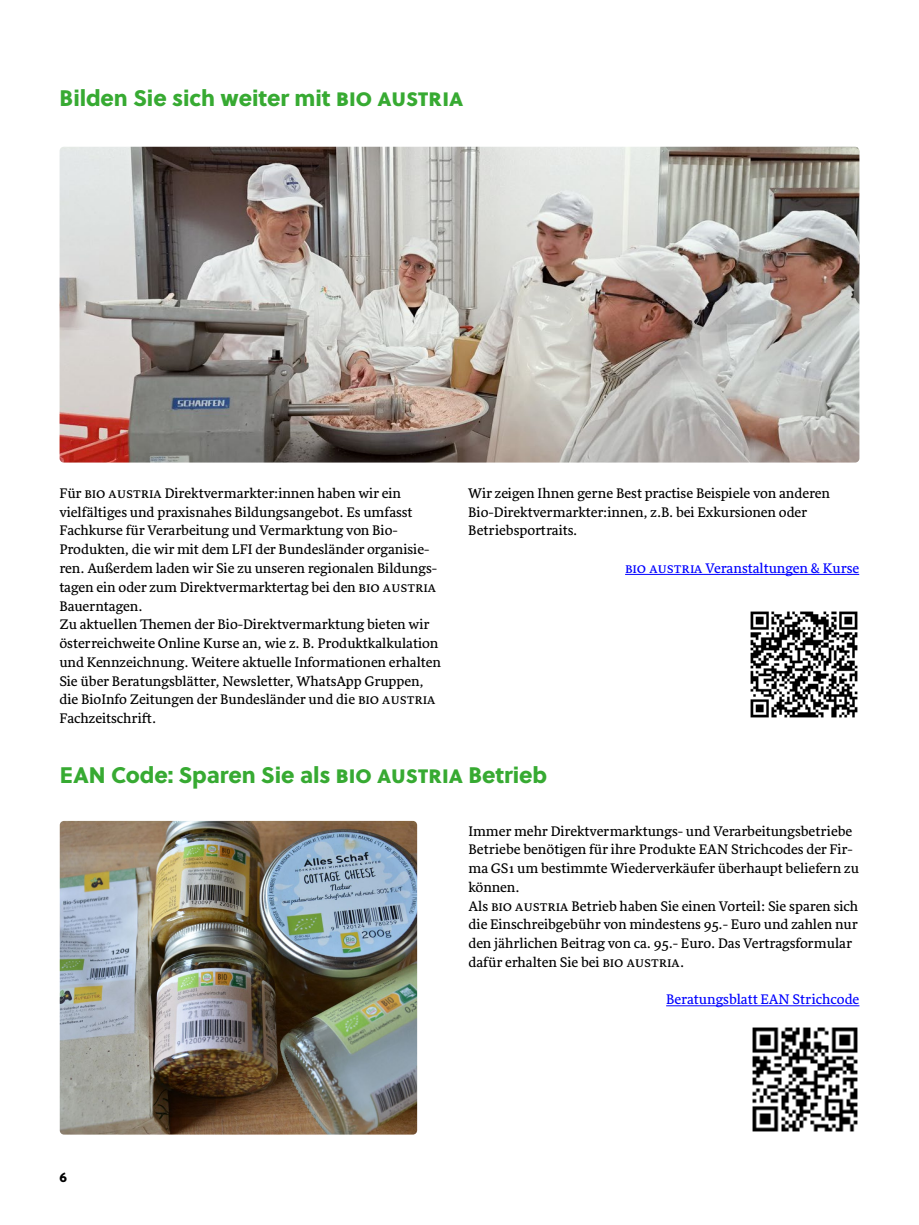
<style>
.page{position:relative;width:919px;height:1225px;background:#fff}
.page>*{position:absolute;margin:0;border:0;box-sizing:border-box;transform-origin:0 0}
.t1{font:22.5px "Soleil Xb";letter-spacing:-.005em;color:#37aa32}
.t2{font:14.25px/18.8px "Sirba";color:#000}
.t3{font:14.25px "Sirba";color:#00f}
.t4{font:13.5px "Soleil Xb";color:#000}
</style>
<div class="page">
<hr style="left:625px;top:574px;width:234px;height:1px;background:#00f">
<img style="left:60px;top:147px;width:799px;height:315px">
<hr style="left:666px;top:1005px;width:193px;height:1px;background:#00f">
<img style="left:752px;top:1027px;width:106px;height:105px">
<img style="left:60px;top:821px;width:357px;height:313px">
<img style="left:750px;top:611px;width:108px;height:107px">
<h1 class="t1" style="left:60px;top:83px;width:405px">Bilden Sie sich weiter mit BIO AUSTRIA</h1>
<p class="t2" style="left:59px;top:484px;width:383px">Für BIO AUSTRIA Direktvermarkter:innen haben wir ein vielfältiges und praxisnahes Bildungsangebot. Es umfasst Fachkurse für Verarbeitung und Vermarktung von Bio-Produkten, die wir mit dem LFI der Bundesländer organisie&shy;ren. Außerdem laden wir Sie zu unseren regionalen Bildungs&shy;tagen ein oder zum Direktvermarktertag bei den BIO AUSTRIA Bauerntagen.<br>Zu aktuellen Themen der Bio-Direktvermarktung bieten wir österreichweite Online Kurse an, wie z. B. Produktkalkulation und Kennzeichnung. Weitere aktuelle Informationen erhalten Sie über Beratungsblätter, Newsletter, WhatsApp Gruppen, die BioInfo Zeitungen der Bundesländer und die BIO AUSTRIA Fachzeitschrift.</p>
<p class="t2" style="left:468px;top:484px;width:363px">Wir zeigen Ihnen gerne Best practise Beispiele von anderen<br>Bio-Direktvermarkter:innen, z.B. bei Exkursionen oder<br>Betriebsportraits.</p>
<p class="t3" style="left:625px;top:558px;width:235px">BIO AUSTRIA Veranstaltungen &amp; Kurse</p>
<h1 class="t1" style="left:60px;top:760px;width:489px">EAN Code: Sparen Sie als BIO AUSTRIA Betrieb</h1>
<p class="t2" style="left:468px;top:822px;width:392px">Immer mehr Direktvermarktungs- und Verarbeitungsbetriebe Betriebe benötigen für ihre Produkte EAN Strichcodes der Fir&shy;ma GS1 um bestimmte Wiederverkäufer überhaupt beliefern zu können.<br>Als BIO AUSTRIA Betrieb haben Sie einen Vorteil: Sie sparen sich die Einschreibgebühr von mindestens 95.- Euro und zahlen nur den jährlichen Beitrag von ca. 95.- Euro. Das Vertragsformular dafür erhalten Sie bei BIO AUSTRIA.</p>
<p class="t3" style="left:666px;top:989px;width:195px">Beratungsblatt EAN Strichcode</p>
<p class="t4" style="left:60px;top:1168px;width:9px">6</p>
</div>
